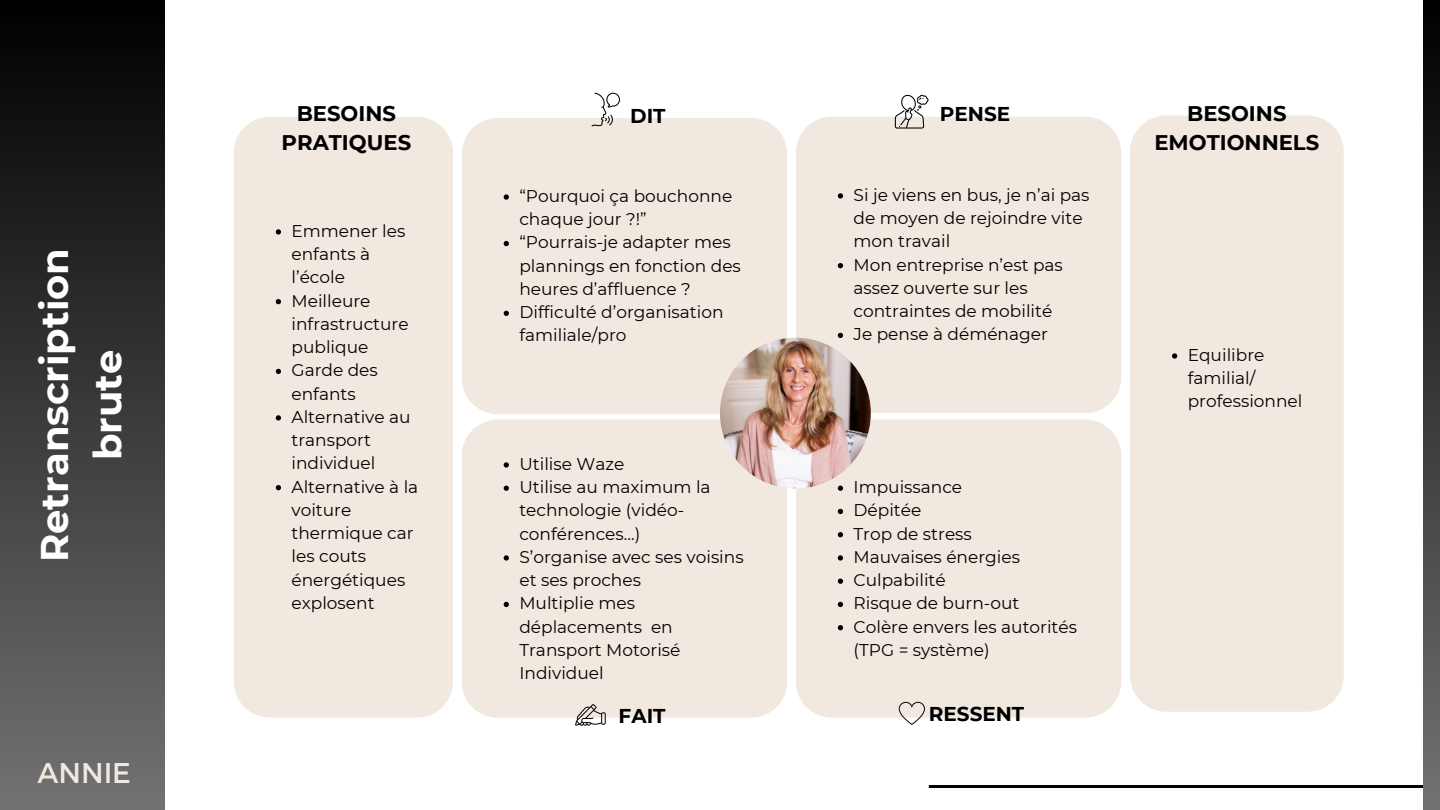
<style>
.page{position:relative;width:1440px;height:810px;background:#fff}
.page>*{position:absolute;margin:0;border:0;box-sizing:border-box;transform-origin:0 0}
.t1{font:700 38.5px/53.2px "Montserrat";color:#fff;text-align:center}
.t2{font:28.5px "Montserrat";color:#f1e8df}
.t3{font:700 21.2px/29.2px "Montserrat";color:#000;text-align:center}
.t4{font:700 20px "Montserrat";color:#000}
.t5{font:17px/23.2px "Montserrat";color:#000}
</style>
<div class="page">
<div style="left:0;top:0;width:164px;height:810px;background:linear-gradient(to bottom,#000,#727272)"></div>
<hr style="left:929px;top:785px;width:511px;height:3px;background:#000">
<div style="left:462px;top:118px;width:325px;height:296px;background:#f1e8df"></div>
<svg style="left:504px;top:194px;width:5px;height:6px"></svg>
<svg style="left:504px;top:241px;width:5px;height:5px"></svg>
<svg style="left:504px;top:311px;width:5px;height:5px"></svg>
<div style="left:796px;top:117px;width:325px;height:296px;background:#f1e8df"></div>
<svg style="left:838px;top:193px;width:5px;height:6px"></svg>
<svg style="left:838px;top:263px;width:5px;height:5px"></svg>
<svg style="left:838px;top:333px;width:5px;height:5px"></svg>
<div style="left:462px;top:420px;width:325px;height:298px;background:#f1e8df"></div>
<svg style="left:504px;top:462px;width:5px;height:6px"></svg>
<svg style="left:504px;top:486px;width:5px;height:5px"></svg>
<svg style="left:504px;top:555px;width:5px;height:6px"></svg>
<svg style="left:504px;top:602px;width:5px;height:5px"></svg>
<div style="left:796px;top:420px;width:325px;height:298px;background:#f1e8df"></div>
<svg style="left:838px;top:486px;width:5px;height:5px"></svg>
<svg style="left:838px;top:509px;width:5px;height:5px"></svg>
<svg style="left:838px;top:532px;width:5px;height:5px"></svg>
<svg style="left:838px;top:555px;width:5px;height:6px"></svg>
<svg style="left:838px;top:579px;width:5px;height:5px"></svg>
<svg style="left:838px;top:602px;width:5px;height:5px"></svg>
<svg style="left:838px;top:625px;width:5px;height:5px"></svg>
<div style="left:234px;top:117px;width:219px;height:601px;background:#f1e8df"></div>
<svg style="left:276px;top:229px;width:5px;height:6px"></svg>
<svg style="left:276px;top:299px;width:5px;height:5px"></svg>
<svg style="left:276px;top:369px;width:5px;height:5px"></svg>
<svg style="left:276px;top:415px;width:5px;height:6px"></svg>
<svg style="left:276px;top:485px;width:5px;height:5px"></svg>
<div style="left:1130px;top:116px;width:214px;height:596px;background:#f1e8df"></div>
<svg style="left:1172px;top:353px;width:5px;height:6px"></svg>
<svg style="left:592px;top:93px;width:28px;height:33px"></svg>
<svg style="left:895px;top:95px;width:34px;height:34px"></svg>
<div style="left:1423px;top:0;width:17px;height:810px;background:linear-gradient(to bottom,#000,#727272)"></div>
<svg style="left:575px;top:704px;width:31px;height:22px"></svg>
<svg style="left:899px;top:702px;width:26px;height:23px"></svg>
<img style="left:720px;top:338px;width:151px;height:151px;border-radius:50%">
<p class="t1" style="left:28px;top:562px;width:316px;rotate:-90deg">Retranscription brute</p>
<p class="t2" style="left:37px;top:754px;width:95px">ANNIE</p>
<p class="t3" style="left:282px;top:98px;width:131px">BESOINS<br>PRATIQUES</p>
<p class="t3" style="left:1154px;top:98px;width:166px">BESOINS<br>EMOTIONNELS</p>
<p class="t4" style="left:630px;top:103px;width:37px">DIT</p>
<p class="t4" style="left:940px;top:101px;width:72px">PENSE</p>
<p class="t5" style="left:292px;top:219px;width:115px">Emmener les enfants à l’école</p>
<p class="t5" style="left:292px;top:289px;width:119px">Meilleure infrastructure publique</p>
<p class="t5" style="left:292px;top:359px;width:88px">Garde des enfants</p>
<p class="t5" style="left:292px;top:405px;width:121px">Alternative au transport individuel</p>
<p class="t5" style="left:292px;top:475px;width:128px">Alternative à la voiture thermique car les couts énergétiques explosent</p>
<p class="t5" style="left:519px;top:184px;width:214px">“Pourquoi ça bouchonne chaque jour ?!”</p>
<p class="t5" style="left:519px;top:231px;width:223px">“Pourrais-je adapter mes plannings en fonction des heures d’affluence ?</p>
<p class="t5" style="left:519px;top:300px;width:206px">Difficulté d’organisation familiale/pro</p>
<p class="t5" style="left:519px;top:452px;width:106px">Utilise Waze</p>
<p class="t5" style="left:519px;top:475px;width:193px">Utilise au maximum la technologie (vidéo&shy;conférences...)</p>
<p class="t5" style="left:519px;top:545px;width:226px">S’organise avec ses voisins et ses proches</p>
<p class="t5" style="left:519px;top:592px;width:163px">Multiplie mes déplacements en<br>Transport Motorisé<br>Individuel</p>
<p class="t5" style="left:854px;top:183px;width:238px">Si je viens en bus, je n’ai pas de moyen de rejoindre vite mon travail</p>
<p class="t5" style="left:854px;top:253px;width:211px">Mon entreprise n’est pas assez ouverte sur les contraintes de mobilité</p>
<p class="t5" style="left:854px;top:323px;width:196px">Je pense à déménager</p>
<p class="t5" style="left:854px;top:475px;width:110px">Impuissance</p>
<p class="t5" style="left:854px;top:499px;width:69px">Dépitée</p>
<p class="t5" style="left:854px;top:522px;width:120px">Trop de stress</p>
<p class="t5" style="left:854px;top:545px;width:168px">Mauvaises énergies</p>
<p class="t5" style="left:854px;top:568px;width:94px">Culpabilité</p>
<p class="t5" style="left:854px;top:592px;width:167px">Risque de burn-out</p>
<p class="t5" style="left:854px;top:615px;width:225px">Colère envers les autorités (TPG = système)</p>
<p class="t4" style="left:619px;top:704px;width:49px">FAIT</p>
<p class="t4" style="left:929px;top:701px;width:97px">RESSENT</p>
<p class="t5" style="left:1188px;top:343px;width:116px">Equilibre familial/ professionnel</p>
</div>
